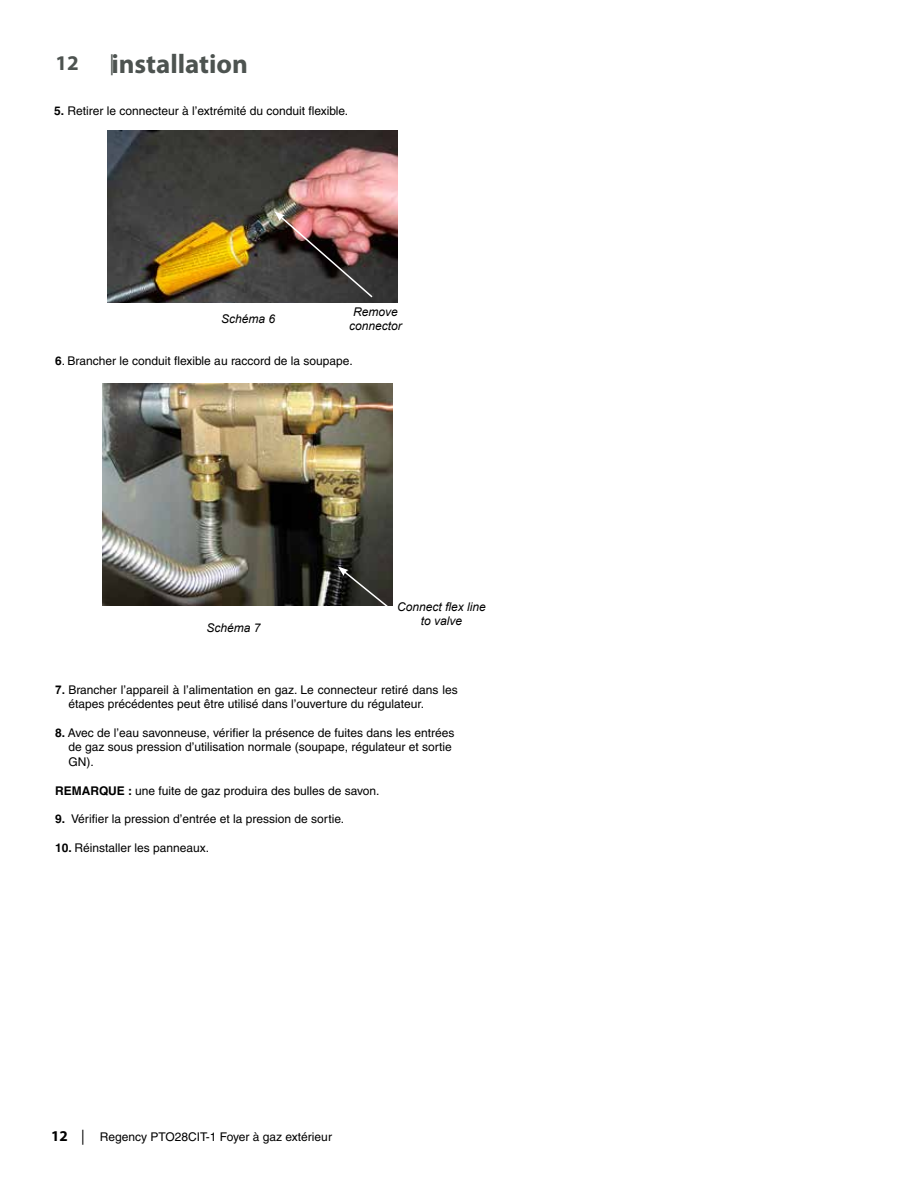
<style>
.page{position:relative;width:918px;height:1188px;background:#fff}
.page>*{position:absolute;margin:0;border:0;box-sizing:border-box;transform-origin:0 0}
.t1{font:700 27px "Myriad Pro";color:#4d5350}
.t2{font:700 21px "Myriad Pro";color:#4d5350}
.t3{font:12px/14.4px "Helvetica";color:#000}
.t4{font:italic 12px/14.4px "Arial";color:#000;text-align:center}
.s1{font-weight:400;font-size:21px}
.s2{font-weight:700}
.s3{font-family:"Arial";font-weight:700}
.s4{font-family:"Myriad Pro";font-weight:700;font-size:15px}
.s5{font-family:"Myriad Pro";font-size:15px}
</style>
<div class="page">
<img style="left:107px;top:130px;width:291px;height:173px">
<img style="left:274px;top:211px;width:100px;height:88px">
<img style="left:103px;top:383px;width:290px;height:223px">
<svg style="left:338px;top:566px;width:55px;height:40px;background:#343430"></svg>
<h2 class="t2" style="left:56px;top:49px;width:25px">12</h2>
<h1 class="t1" style="left:110px;top:46px;width:140px"><span class="s1">|</span>installation</h1>
<p class="t3" style="left:54px;top:103px;width:296px"><span class="s2">5.</span> Retirer le connecteur à l’extrémité du conduit flexible.</p>
<p class="t4" style="left:221px;top:312px;width:56px">Schéma 6</p>
<p class="t4" style="left:349px;top:305px;width:54px">Remove connector</p>
<p class="t3" style="left:55px;top:353px;width:299px"><span class="s2">6</span>. Brancher le conduit flexible au raccord de la soupape.</p>
<p class="t4" style="left:207px;top:620px;width:56px">Schéma 7</p>
<p class="t4" style="left:397px;top:600px;width:90px">Connect flex line to valve</p>
<p class="t3" style="left:68px;top:682px;width:391px;text-indent:-13px"><span class="s3">7.</span> Brancher l’appareil à l’alimentation en gaz. Le connecteur retiré dans les étapes précédentes peut être utilisé dans l’ouverture du régulateur.</p>
<p class="t3" style="left:69px;top:726px;width:387px;text-indent:-14px"><span class="s2">8.</span> Avec de l’eau savonneuse, vérifier la présence de fuites dans les entrées de gaz sous pression d’utilisation normale (soupape, régulateur et sortie<br>GN).</p>
<p class="t3" style="left:55px;top:783px;width:326px"><span class="s2">REMARQUE :</span> une fuite de gaz produira des bulles de savon.</p>
<p class="t3" style="left:55px;top:812px;width:291px"><span class="s2">9.</span> Vérifier la pression d’entrée et la pression de sortie.</p>
<p class="t3" style="left:55px;top:841px;width:156px"><span class="s2">10.</span> Réinstaller les panneaux.</p>
<p class="t3" style="left:51px;top:1130px;width:282px"><span class="s4">12</span> <span class="s5">|</span> Regency PTO28CIT-1 Foyer à gaz extérieur</p>
</div>
